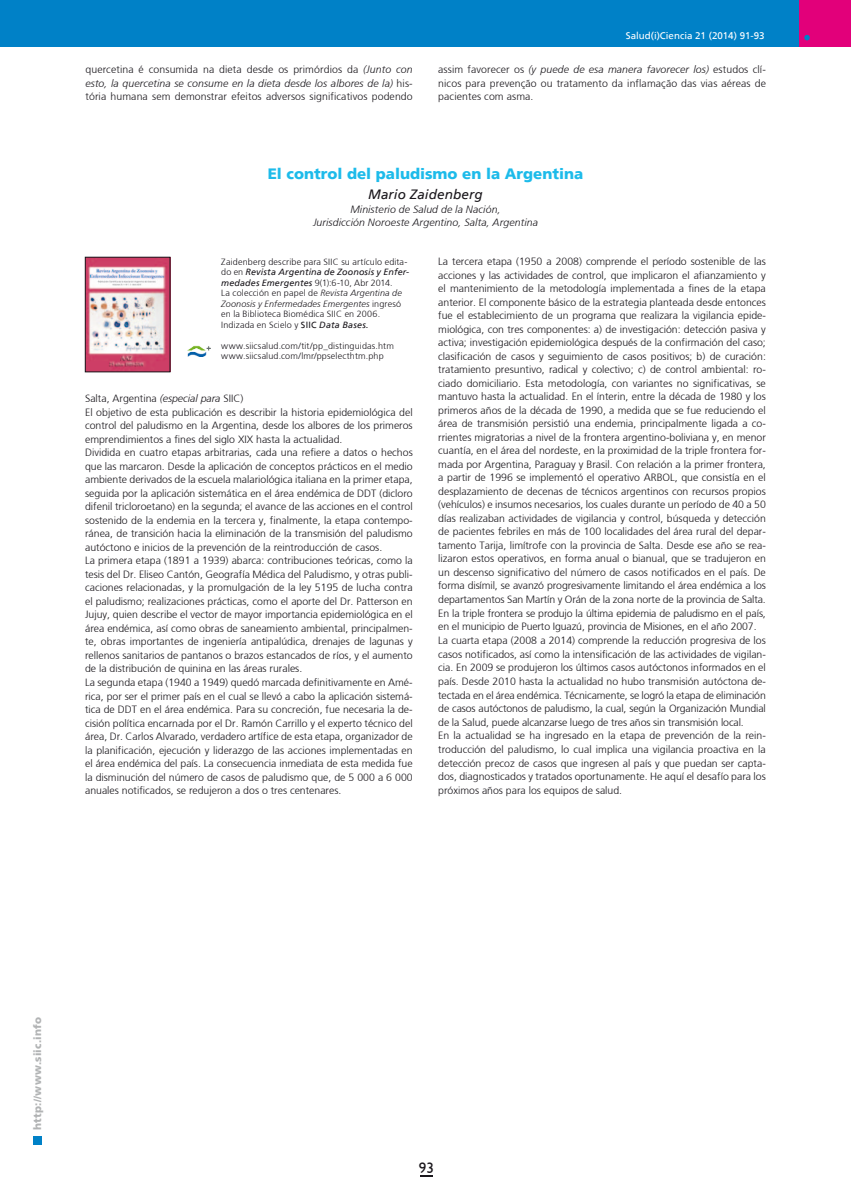
<style>
.page{position:relative;width:851px;height:1191px;background:#fff}
.page>*{position:absolute;margin:0;border:0;box-sizing:border-box;transform-origin:0 0}
.t1{font:900 15px "Frutiger";color:#1dbbea}
.t2{font:15px "Humanist 521 BT";color:#1a171c}
.t3{font:italic 13.5px "Frutiger";letter-spacing:.01em;color:#1a171c}
.t4{font:300 10.5px/13.5px "Frutiger";color:#1a171c;text-align:justify}
.t5{font:italic 300 10.5px/13.5px "Frutiger";letter-spacing:.015em;color:#1a171c;text-align:center}
.t6{font:900 10.5px "Frutiger";letter-spacing:.015em;color:#b1b3b4}
.t7{font:9.75px "Frutiger";color:#fff}
.t8{font:300 9px/10.5px "Frutiger";letter-spacing:.015em;color:#1a171c}
.s1{font-style:italic}
.s2{font-weight:400;font-style:italic}
.s3{font-weight:400}
</style>
<div class="page">
<div style="left:0;top:0;width:812px;height:47px;background:#0081c7"></div>
<div style="left:33px;top:1135px;width:9px;height:9px;background:#0081c7"></div>
<svg style="left:420px;top:1175px;width:12px;height:1px"></svg>
<div style="left:799px;top:0;width:51px;height:47px;background:#e2007a"></div>
<svg style="left:804px;top:35px;width:5px;height:5px"></svg>
<img style="left:87px;top:259px;width:81px;height:111px">
<div style="left:85px;top:257px;width:85px;height:115px;border:1px solid #1a171c"></div>
<img style="left:187px;top:345px;width:24px;height:11px">
<p class="t7" style="left:625px;top:30px;width:140px">Salud(i)Ciencia 21 (2014) 91-93</p>
<p class="t4" style="left:85px;top:63px;width:329px">quercetina é consumida na dieta desde os primórdios da <span class="s1">(Junto con esto, la quercetina se consume en la dieta desde los albores de la)</span> his&shy;tória humana sem demonstrar efeitos adversos significativos podendo</p>
<p class="t4" style="left:438px;top:63px;width:329px">assim favorecer os <span class="s1">(y puede de esa manera favorecer los)</span> estudos clí&shy;nicos para prevenção ou tratamento da inflamação das vias aéreas de pacientes com asma.</p>
<h1 class="t1" style="left:268px;top:165px;width:317px">El control del paludismo en la Argentina</h1>
<p class="t3" style="left:368px;top:187px;width:116px">Mario Zaidenberg</p>
<p class="t5" style="left:313px;top:202px;width:226px">Ministerio de Salud de la Nación,<br>Jurisdicción Noroeste Argentino, Salta, Argentina</p>
<p class="t8" style="left:221px;top:256px;width:189px">Zaidenberg describe para SIIC su artículo edita&shy;do en <span class="s2">Revista Argentina de Zoonosis y Enfer&shy;medades Emergentes</span> 9(1):6-10, Abr 2014.<br>La colección en papel de <span class="s1">Revista Argentina de Zoonosis y Enfermedades Emergentes</span> ingresó en la Biblioteca Biomédica SIIC en 2006.<br>Indizada en Scielo y <span class="s3">SIIC</span> <span class="s2">Data Bases.</span></p>
<p class="t8" style="left:221px;top:340px;width:174px">www.siicsalud.com/tit/pp_distinguidas.htm www.siicsalud.com/lmr/ppselecthtm.php</p>
<p class="t4" style="left:85px;top:392px;width:329px;text-align:left">Salta, Argentina <span class="s1">(especial para</span> SIIC)<br>El objetivo de esta publicación es describir la historia epidemiológica del control del paludismo en la Argentina, desde los albores de los primeros emprendimientos a fines del siglo XIX hasta la actualidad.<br>Dividida en cuatro etapas arbitrarias, cada una refiere a datos o hechos que las marcaron. Desde la aplicación de conceptos prácticos en el medio ambiente derivados de la escuela malariológica italiana en la primer etapa, seguida por la aplicación sistemática en el área endémica de DDT (dicloro difenil tricloroetano) en la segunda; el avance de las acciones en el control sostenido de la endemia en la tercera y, finalmente, la etapa contempo&shy;ránea, de transición hacia la eliminación de la transmisión del paludismo autóctono e inicios de la prevención de la reintroducción de casos.<br>La primera etapa (1891 a 1939) abarca: contribuciones teóricas, como la tesis del Dr. Eliseo Cantón, Geografía Médica del Paludismo, y otras publi&shy;caciones relacionadas, y la promulgación de la ley 5195 de lucha contra el paludismo; realizaciones prácticas, como el aporte del Dr. Patterson en Jujuy, quien describe el vector de mayor importancia epidemiológica en el área endémica, así como obras de saneamiento ambiental, principalmen&shy;te, obras importantes de ingeniería antipalúdica, drenajes de lagunas y rellenos sanitarios de pantanos o brazos estancados de ríos, y el aumento de la distribución de quinina en las áreas rurales.<br>La segunda etapa (1940 a 1949) quedó marcada definitivamente en Amé&shy;rica, por ser el primer país en el cual se llevó a cabo la aplicación sistemá&shy;tica de DDT en el área endémica. Para su concreción, fue necesaria la de&shy;cisión política encarnada por el Dr. Ramón Carrillo y el experto técnico del área, Dr. Carlos Alvarado, verdadero artífice de esta etapa, organizador de la planificación, ejecución y liderazgo de las acciones implementadas en el área endémica del país. La consecuencia inmediata de esta medida fue la disminución del número de casos de paludismo que, de 5 000 a 6 000 anuales notificados, se redujeron a dos o tres centenares.</p>
<p class="t4" style="left:438px;top:255px;width:329px;text-align:left">La tercera etapa (1950 a 2008) comprende el período sostenible de las acciones y las actividades de control, que implicaron el afianzamiento y el mantenimiento de la metodología implementada a fines de la etapa anterior. El componente básico de la estrategia planteada desde entonces fue el establecimiento de un programa que realizara la vigilancia epide&shy;miológica, con tres componentes: a) de investigación: detección pasiva y activa; investigación epidemiológica después de la confirmación del caso; clasificación de casos y seguimiento de casos positivos; b) de curación: tratamiento presuntivo, radical y colectivo; c) de control ambiental: ro&shy;ciado domiciliario. Esta metodología, con variantes no significativas, se mantuvo hasta la actualidad. En el ínterin, entre la década de 1980 y los primeros años de la década de 1990, a medida que se fue reduciendo el área de transmisión persistió una endemia, principalmente ligada a co&shy;rrientes migratorias a nivel de la frontera argentino-boliviana y, en menor cuantía, en el área del nordeste, en la proximidad de la triple frontera for&shy;mada por Argentina, Paraguay y Brasil. Con relación a la primer frontera, a partir de 1996 se implementó el operativo ARBOL, que consistía en el desplazamiento de decenas de técnicos argentinos con recursos propios (vehículos) e insumos necesarios, los cuales durante un período de 40 a 50 días realizaban actividades de vigilancia y control, búsqueda y detección de pacientes febriles en más de 100 localidades del área rural del depar&shy;tamento Tarija, limítrofe con la provincia de Salta. Desde ese año se rea&shy;lizaron estos operativos, en forma anual o bianual, que se tradujeron en un descenso significativo del número de casos notificados en el país. De forma disímil, se avanzó progresivamente limitando el área endémica a los departamentos San Martín y Orán de la zona norte de la provincia de Salta.<br>En la triple frontera se produjo la última epidemia de paludismo en el país, en el municipio de Puerto Iguazú, provincia de Misiones, en el año 2007.<br>La cuarta etapa (2008 a 2014) comprende la reducción progresiva de los casos notificados, así como la intensificación de las actividades de vigilan&shy;cia. En 2009 se produjeron los últimos casos autóctonos informados en el país. Desde 2010 hasta la actualidad no hubo transmisión autóctona de&shy;tectada en el área endémica. Técnicamente, se logró la etapa de eliminación de casos autóctonos de paludismo, la cual, según la Organización Mundial de la Salud, puede alcanzarse luego de tres años sin transmisión local.<br>En la actualidad se ha ingresado en la etapa de prevención de la rein&shy;troducción del paludismo, lo cual implica una vigilancia proactiva en la detección precoz de casos que ingresen al país y que puedan ser capta&shy;dos, diagnosticados y tratados oportunamente. He aquí el desafío para los próximos años para los equipos de salud.</p>
<p class="t6" style="left:31px;top:1129px;width:114px;rotate:-90deg">http://www.siic.info</p>
<h1 class="t2" style="left:419px;top:1158px;width:17px">93</h1>
</div>
